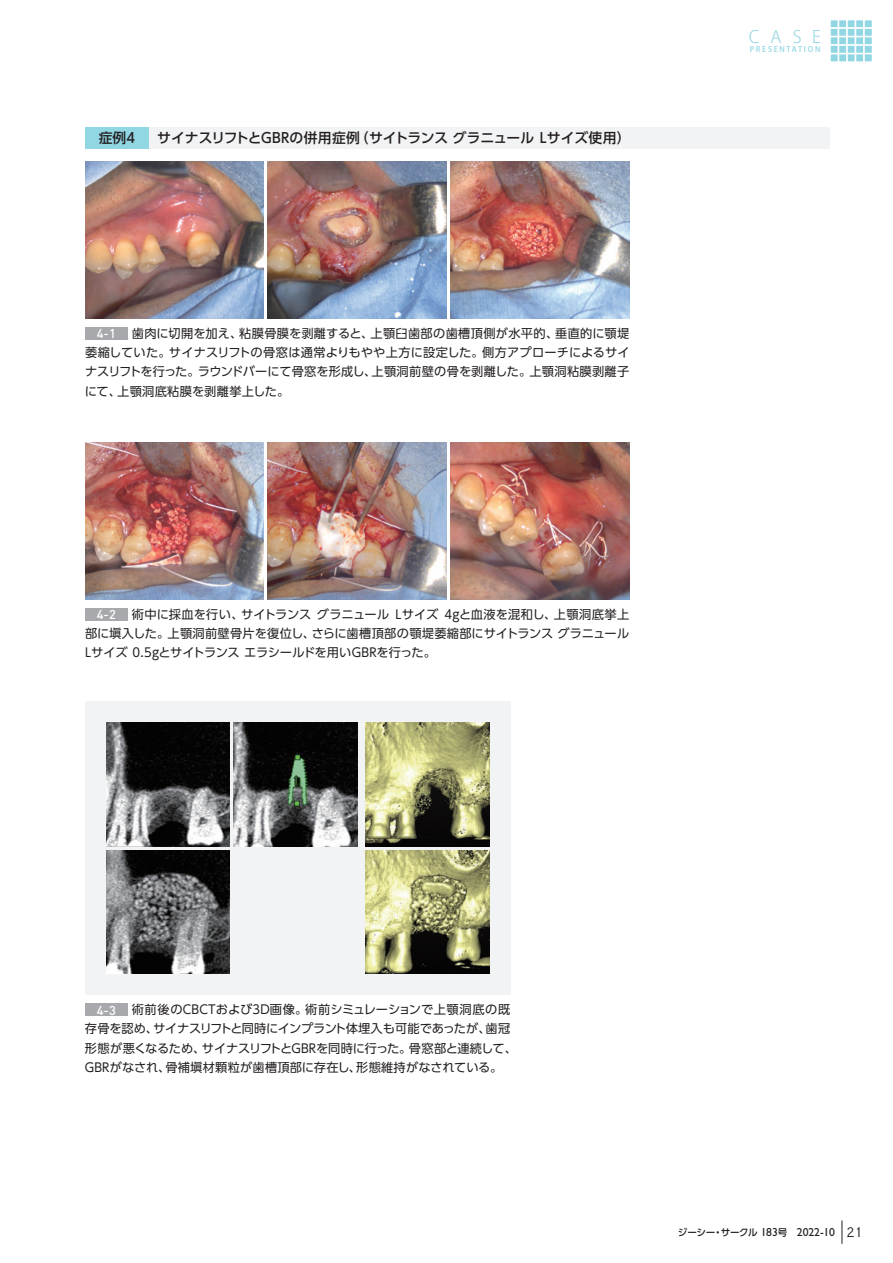
<style>
.page{position:relative;width:893px;height:1263px;background:#fff}
.page>*{position:absolute;margin:0;border:0;box-sizing:border-box;transform-origin:0 0}
.t1{font:300 16.95px "Koz Go Pro";color:#91d6e3}
.t2{font:500 13.8px "UD Shin Go Pr 6 N";color:#231f20}
.t3{font:500 12.75px "DINOT";color:#fff}
.t4{font:12.15px/19.2px "UD Shin Go Pr 6 N";color:#231f20;text-align:justify}
.t5{font:500 9.6px "UD Shin Go Pr 6 N";letter-spacing:-.045em;color:#231f20}
.t6{font:500 7.65px "Koz Go Pro";letter-spacing:.22em;color:#91d6e3}
.s1{font-family:"UD Shin Go C Oniz Pr 6 N"}
.s2{font-family:"Gill Sans Std";font-weight:400;font-size:11.7px}
.s3{font-family:"Copperplate Gothic Std 29 AB";font-weight:400;font-size:13.35px}
</style>
<div class="page">
<div style="left:85px;top:702px;width:425px;height:293px;background:#f2f3f4"></div>
<img style="left:85px;top:162px;width:179px;height:157px">
<img style="left:85px;top:442px;width:179px;height:158px">
<img style="left:268px;top:162px;width:178px;height:157px">
<img style="left:268px;top:442px;width:178px;height:158px">
<img style="left:451px;top:162px;width:178px;height:157px">
<img style="left:451px;top:442px;width:178px;height:158px">
<div style="left:85px;top:327px;width:43px;height:13px;background:#a8a9ad"></div>
<div style="left:85px;top:608px;width:43px;height:13px;background:#a8a9ad"></div>
<div style="left:85px;top:1003px;width:43px;height:13px;background:#a8a9ad"></div>
<img style="left:106px;top:723px;width:124px;height:123px">
<img style="left:106px;top:850px;width:124px;height:124px">
<img style="left:234px;top:723px;width:123px;height:123px">
<img style="left:366px;top:723px;width:123px;height:123px">
<img style="left:366px;top:850px;width:123px;height:124px">
<div style="left:85px;top:128px;width:64px;height:21px;background:#91d6e3"></div>
<div style="left:149px;top:128px;width:680px;height:21px;background:#f2f3f4"></div>
<div style="left:830px;top:20px;width:8px;height:8px;background:#91d6e3"></div>
<div style="left:829px;top:19px;width:10px;height:10px;border:2px solid #fff"></div>
<div style="left:838px;top:20px;width:9px;height:8px;background:#91d6e3"></div>
<div style="left:838px;top:19px;width:10px;height:10px;border:2px solid #fff"></div>
<div style="left:847px;top:20px;width:8px;height:8px;background:#91d6e3"></div>
<div style="left:846px;top:19px;width:10px;height:10px;border:2px solid #fff"></div>
<div style="left:855px;top:20px;width:9px;height:8px;background:#91d6e3"></div>
<div style="left:855px;top:19px;width:10px;height:10px;border:2px solid #fff"></div>
<div style="left:864px;top:20px;width:8px;height:8px;background:#91d6e3"></div>
<div style="left:863px;top:19px;width:10px;height:10px;border:2px solid #fff"></div>
<div style="left:830px;top:28px;width:8px;height:9px;background:#91d6e3"></div>
<div style="left:829px;top:27px;width:10px;height:10px;border:2px solid #fff"></div>
<div style="left:838px;top:28px;width:9px;height:9px;background:#91d6e3"></div>
<div style="left:838px;top:27px;width:10px;height:10px;border:2px solid #fff"></div>
<div style="left:847px;top:28px;width:8px;height:9px;background:#91d6e3"></div>
<div style="left:846px;top:27px;width:10px;height:10px;border:2px solid #fff"></div>
<div style="left:855px;top:28px;width:9px;height:9px;background:#91d6e3"></div>
<div style="left:855px;top:27px;width:10px;height:10px;border:2px solid #fff"></div>
<div style="left:864px;top:28px;width:8px;height:9px;background:#91d6e3"></div>
<div style="left:863px;top:27px;width:10px;height:10px;border:2px solid #fff"></div>
<div style="left:830px;top:37px;width:8px;height:8px;background:#91d6e3"></div>
<div style="left:829px;top:36px;width:10px;height:10px;border:2px solid #fff"></div>
<div style="left:838px;top:37px;width:9px;height:8px;background:#91d6e3"></div>
<div style="left:838px;top:36px;width:10px;height:10px;border:2px solid #fff"></div>
<div style="left:847px;top:37px;width:8px;height:8px;background:#91d6e3"></div>
<div style="left:846px;top:36px;width:10px;height:10px;border:2px solid #fff"></div>
<div style="left:855px;top:37px;width:9px;height:8px;background:#91d6e3"></div>
<div style="left:855px;top:36px;width:10px;height:10px;border:2px solid #fff"></div>
<div style="left:864px;top:37px;width:8px;height:8px;background:#91d6e3"></div>
<div style="left:863px;top:36px;width:10px;height:10px;border:2px solid #fff"></div>
<div style="left:830px;top:45px;width:8px;height:9px;background:#91d6e3"></div>
<div style="left:829px;top:44px;width:10px;height:10px;border:2px solid #fff"></div>
<div style="left:838px;top:45px;width:9px;height:9px;background:#91d6e3"></div>
<div style="left:838px;top:44px;width:10px;height:10px;border:2px solid #fff"></div>
<div style="left:847px;top:45px;width:8px;height:9px;background:#91d6e3"></div>
<div style="left:846px;top:44px;width:10px;height:10px;border:2px solid #fff"></div>
<div style="left:855px;top:45px;width:9px;height:9px;background:#91d6e3"></div>
<div style="left:855px;top:44px;width:10px;height:10px;border:2px solid #fff"></div>
<div style="left:864px;top:45px;width:8px;height:9px;background:#91d6e3"></div>
<div style="left:863px;top:44px;width:10px;height:10px;border:2px solid #fff"></div>
<div style="left:830px;top:54px;width:8px;height:8px;background:#91d6e3"></div>
<div style="left:829px;top:53px;width:10px;height:10px;border:2px solid #fff"></div>
<div style="left:838px;top:54px;width:9px;height:8px;background:#91d6e3"></div>
<div style="left:838px;top:53px;width:10px;height:10px;border:2px solid #fff"></div>
<div style="left:847px;top:54px;width:8px;height:8px;background:#91d6e3"></div>
<div style="left:846px;top:53px;width:10px;height:10px;border:2px solid #fff"></div>
<div style="left:855px;top:54px;width:9px;height:8px;background:#91d6e3"></div>
<div style="left:855px;top:53px;width:10px;height:10px;border:2px solid #fff"></div>
<div style="left:864px;top:54px;width:8px;height:8px;background:#91d6e3"></div>
<div style="left:863px;top:53px;width:10px;height:10px;border:2px solid #fff"></div>
<svg style="left:842px;top:1220px;width:1px;height:24px"></svg>
<p class="t2" style="left:99px;top:127px;width:38px">症例<span class="s1">4</span></p>
<p class="t2" style="left:157px;top:127px;width:475px">サイナスリフトと<span class="s1">GBR</span>の併用症例（サイトランスグラニュール <span class="s1">L</span>サイズ使用）</p>
<p class="t4" style="left:85px;top:324px;width:546px;text-indent:47px">歯肉に切開を加え、粘膜骨膜を剥離すると、上顎臼歯部の歯槽頂側が水平的、垂直的に顎堤萎縮していた。サイナスリフトの骨窓は通常よりもやや上方に設定した。側方アプローチによるサイナスリフトを行った。ラウンドバーにて骨窓を形成し、上顎洞前壁の骨を剥離した。上顎洞粘膜剥離子にて、上顎洞底粘膜を剥離挙上した。</p>
<p class="t3" style="left:97px;top:325px;width:21px">4-1</p>
<p class="t4" style="left:85px;top:604px;width:546px;text-indent:47px">術中に採血を行い、サイトランスグラニュール <span class="s1">L</span>サイズ <span class="s1">4g</span>と血液を混和し、上顎洞底挙上部に塡入した。上顎洞前壁骨片を復位し、さらに歯槽頂部の顎堤萎縮部にサイトランスグラニュール<span class="s1">L</span>サイズ <span class="s1">0.5g</span>とサイトランスエラシールドを用い<span class="s1">GBR</span>を行った。</p>
<p class="t3" style="left:97px;top:606px;width:21px">4-2</p>
<h1 class="t1" style="left:749px;top:26px;width:74px">CASE</h1>
<p class="t6" style="left:750px;top:45px;width:72px">PRESENTATION</p>
<p class="t4" style="left:85px;top:1000px;width:433px;text-align:left;text-indent:47px">術前後の<span class="s1">CBCT</span>および<span class="s1">3D</span>画像。術前シミュレーションで上顎洞底の既存骨を認め、サイナスリフトと同時にインプラント体埋入も可能であったが、歯冠形態が悪くなるため、サイナスリフトと<span class="s1">GBR</span>を同時に行った。骨窓部と連続して、<span class="s1">GBR</span>がなされ、骨補塡材顆粒が歯槽頂部に存在し、形態維持がなされている。</p>
<p class="t3" style="left:97px;top:1001px;width:21px">4-3</p>
<p class="t5" style="left:678px;top:1225px;width:186px">ジーシー・サークル <span class="s2">183</span>号 <span class="s2">2022-10</span> <span class="s3">21</span></p>
</div>
